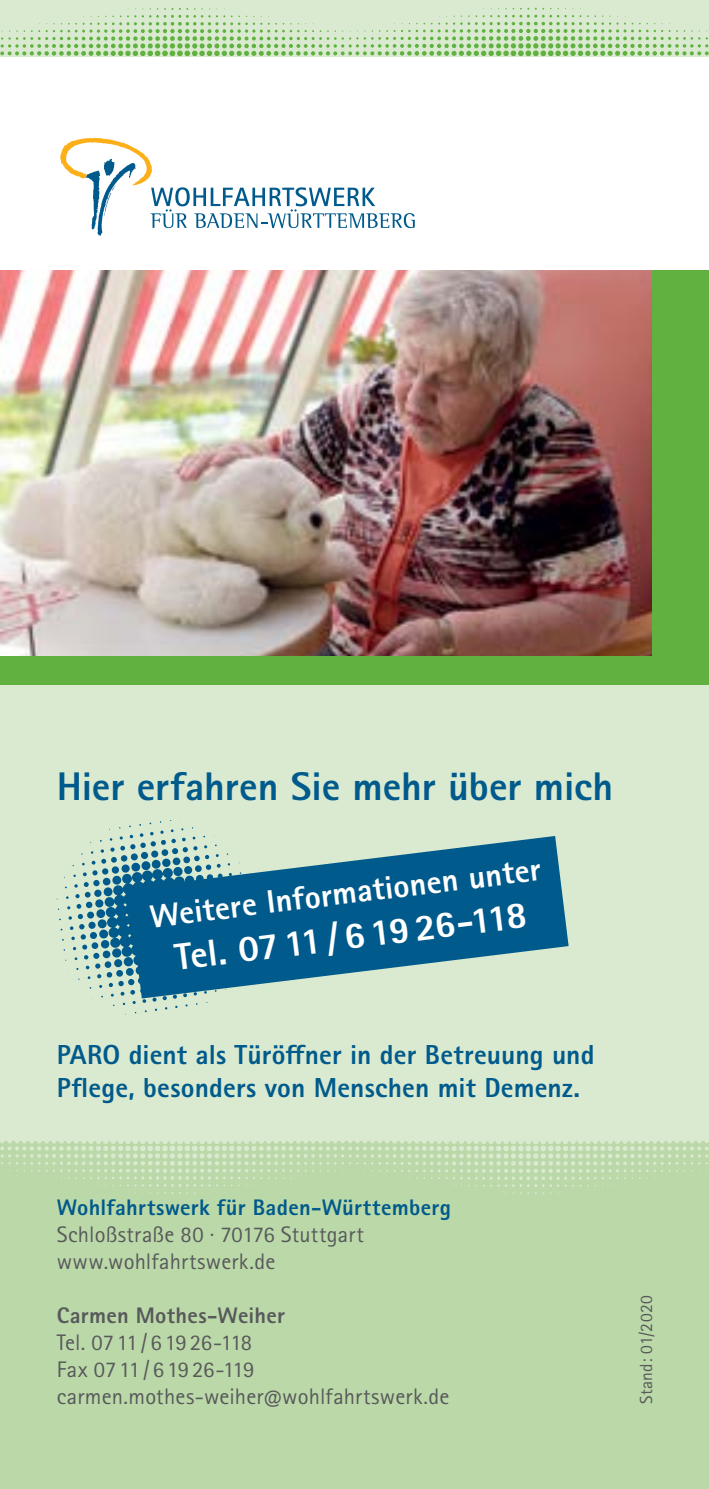
<style>
.page{position:relative;width:709px;height:1489px;background:#fff}
.page>*{position:absolute;margin:0;border:0;box-sizing:border-box;transform-origin:0 0}
.t1{font:800 40px "Rotis Sans Serif Std";color:#005a8b}
.t2{font:800 37.5px "Rotis Sans Serif Std";color:#fff}
.t3{font:800 32.5px "Rotis Sans Serif Std";color:#fff}
.t4{font:800 27.5px/33px "Rotis Sans Serif Std";letter-spacing:.005em;color:#005a8b}
.t5{font:22.5px/27px "Rotis Sans Serif Std";letter-spacing:.005em;color:#58595b}
.t6{font:800 22.5px "Rotis Sans Serif Std";letter-spacing:.015em;color:#005a8b}
.t7{font:800 22.5px "Rotis Sans Serif Std";letter-spacing:.015em;color:#58595b}
.t8{font:17.5px "Rotis Sans Serif Std";letter-spacing:.02em;color:#58595b}
</style>
<div class="page">
<div style="left:0;top:0;width:709px;height:1488px;background:#daead0"></div>
<svg style="left:0;top:8px;width:709px;height:49px"></svg>
<div style="left:0;top:1141px;width:709px;height:347px;background:#bbd8a8"></div>
<img style="left:0;top:269px;width:652px;height:387px">
<div style="left:652px;top:220px;width:57px;height:458px;background:#61b141"></div>
<div style="left:0;top:57px;width:709px;height:212px;background:#fff"></div>
<svg style="left:60px;top:138px;width:355px;height:98px"></svg>
<div style="left:0;top:656px;width:709px;height:28px;background:#61b141"></div>
<svg style="left:57px;top:819px;width:158px;height:196px"></svg>
<svg style="left:128px;top:836px;width:440px;height:162px;fill:#005a8b"></svg>
<svg style="left:0;top:1141px;width:709px;height:52px"></svg>
<h1 class="t1" style="left:57px;top:760px;width:558px">Hier erfahren Sie mehr über mich</h1>
<h3 class="t3" style="left:148px;top:896px;width:395px;rotate:-7deg">Weitere Informationen unter</h3>
<h2 class="t2" style="left:172px;top:933px;width:356px;rotate:-7deg">Tel. 07 11 / 6 19 26-118</h2>
<p class="t4" style="left:57px;top:1037px;width:539px">PARO dient als Türöffner in der Betreuung und<br>Pflege, besonders von Menschen mit Demenz.</p>
<p class="t6" style="left:57px;top:1192px;width:396px">Wohlfahrtswerk für Baden-Württemberg</p>
<p class="t5" style="left:57px;top:1220px;width:308px">Schloßstraße 80 · 70176 Stuttgart www.wohlfahrtswerk.de</p>
<p class="t7" style="left:57px;top:1300px;width:230px">Carmen Mothes-Weiher</p>
<p class="t5" style="left:57px;top:1328px;width:394px">Tel. 07 11 / 6 19 26-118<br>Fax 07 11 / 6 19 26-119 carmen.mothes-weiher@wohlfahrtswerk.de</p>
<p class="t8" style="left:636px;top:1403px;width:110px;rotate:-90deg">Stand: 01/2020</p>
</div>
